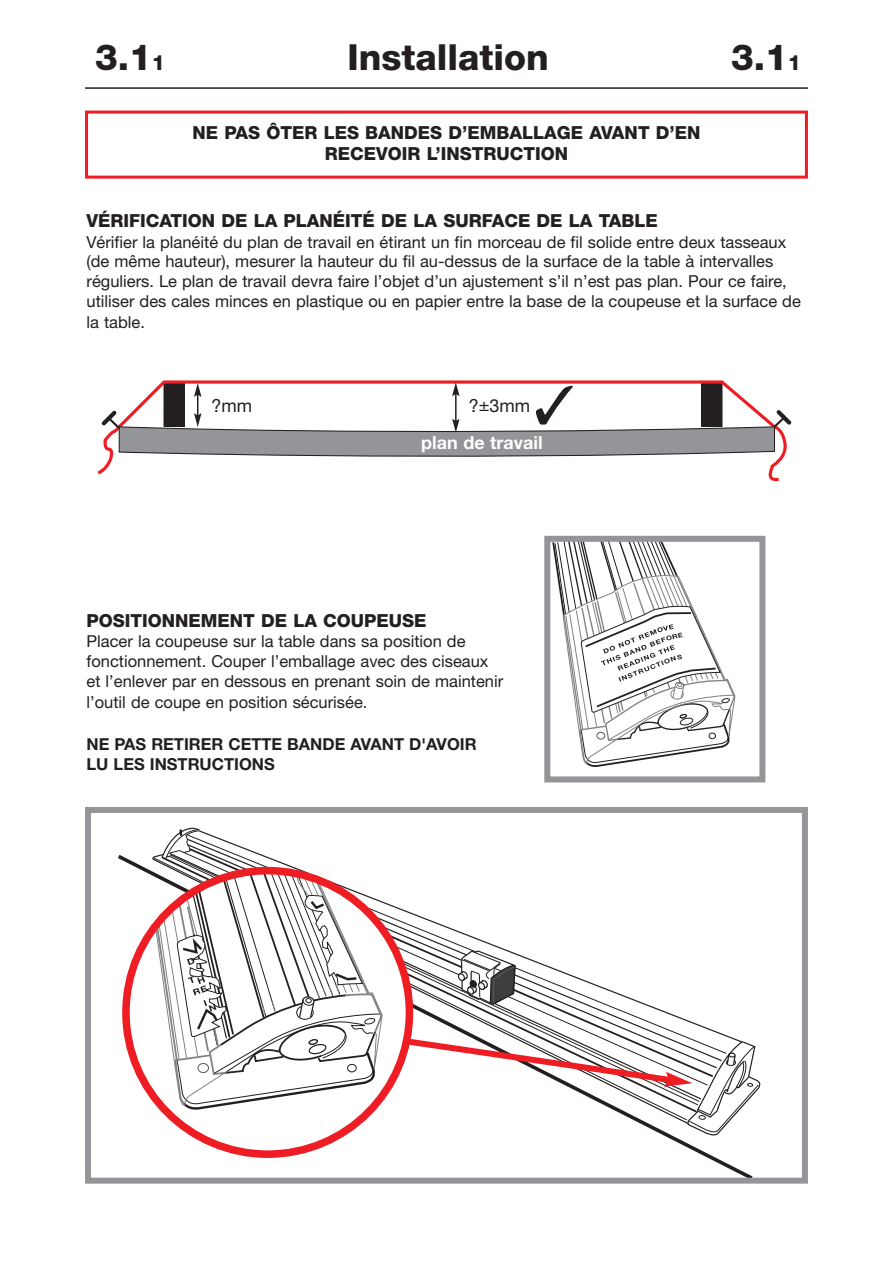
<style>
.page{position:relative;width:893px;height:1263px;background:#fff}
.page>*{position:absolute;margin:0;border:0;box-sizing:border-box;transform-origin:0 0}
.t1{font:800 36px "Helvetica Neue";color:#231f20}
.t2{font:800 18px/21.6px "Helvetica Neue";color:#231f20;text-align:center}
.t3{font:700 18px "Helvetica Neue";color:#fff}
.t4{font:18px "Helvetica Neue";color:#231f20}
.t5{font:16.5px/20.1px "Helvetica Neue";color:#231f20}
.t6{font:700 16.5px/19.8px "Helvetica Neue";color:#231f20}
.s1{font-size:21px}
</style>
<div class="page">
<hr style="left:85px;top:87px;width:723px;height:2px;background:#231f20">
<div style="left:85px;top:111px;width:723px;height:68px;border:3px solid #ee1d23"></div>
<div style="left:85px;top:807px;width:723px;height:377px;border:6px solid #939598"></div>
<svg style="left:552px;top:543px;width:184px;height:224px"></svg>
<div style="left:544px;top:536px;width:221px;height:246px;border:6px solid #939598"></div>
<svg style="left:139px;top:828px;width:621px;height:306px"></svg>
<svg style="left:122px;top:867px;width:291px;height:291px"></svg>
<svg style="left:162px;top:380px;width:617px;height:101px"></svg>
<svg style="left:98px;top:382px;width:693px;height:95px"></svg>
<h1 class="t1" style="left:95px;top:44px;width:71px">3.1<span class="s1">1</span></h1>
<h1 class="t1" style="left:347px;top:44px;width:203px">Installation</h1>
<h1 class="t1" style="left:731px;top:44px;width:71px">3.1<span class="s1">1</span></h1>
<p class="t2" style="left:193px;top:123px;width:509px">NE PAS ÔTER LES BANDES D’EMBALLAGE AVANT D’EN<br>RECEVOIR L’INSTRUCTION</p>
<p class="t2" style="left:87px;top:211px;width:573px">VÉRIFICATION DE LA PLANÉITÉ DE LA SURFACE DE LA TABLE</p>
<p class="t5" style="left:87px;top:233px;width:716px">Vérifier la planéité du plan de travail en étirant un fin morceau de fil solide entre deux tasseaux (de même hauteur), mesurer la hauteur du fil au-dessus de la surface de la table à intervalles réguliers. Le plan de travail devra faire l’objet d’un ajustement s’il n’est pas plan. Pour ce faire, utiliser des cales minces en plastique ou en papier entre la base de la coupeuse et la surface de la table.</p>
<p class="t4" style="left:211px;top:399px;width:42px">?mm</p>
<p class="t4" style="left:469px;top:399px;width:63px">?±3mm</p>
<p class="t3" style="left:421px;top:436px;width:123px">plan de travail</p>
<p class="t2" style="left:87px;top:611px;width:342px">POSITIONNEMENT DE LA COUPEUSE</p>
<p class="t5" style="left:87px;top:633px;width:418px">Placer la coupeuse sur la table dans sa position de fonctionnement. Couper l’emballage avec des ciseaux et l’enlever par en dessous en prenant soin de maintenir l’outil de coupe en position sécurisée.</p>
<p class="t6" style="left:87px;top:735px;width:392px">NE PAS RETIRER CETTE BANDE AVANT D'AVOIR<br>LU LES INSTRUCTIONS</p>
</div>
